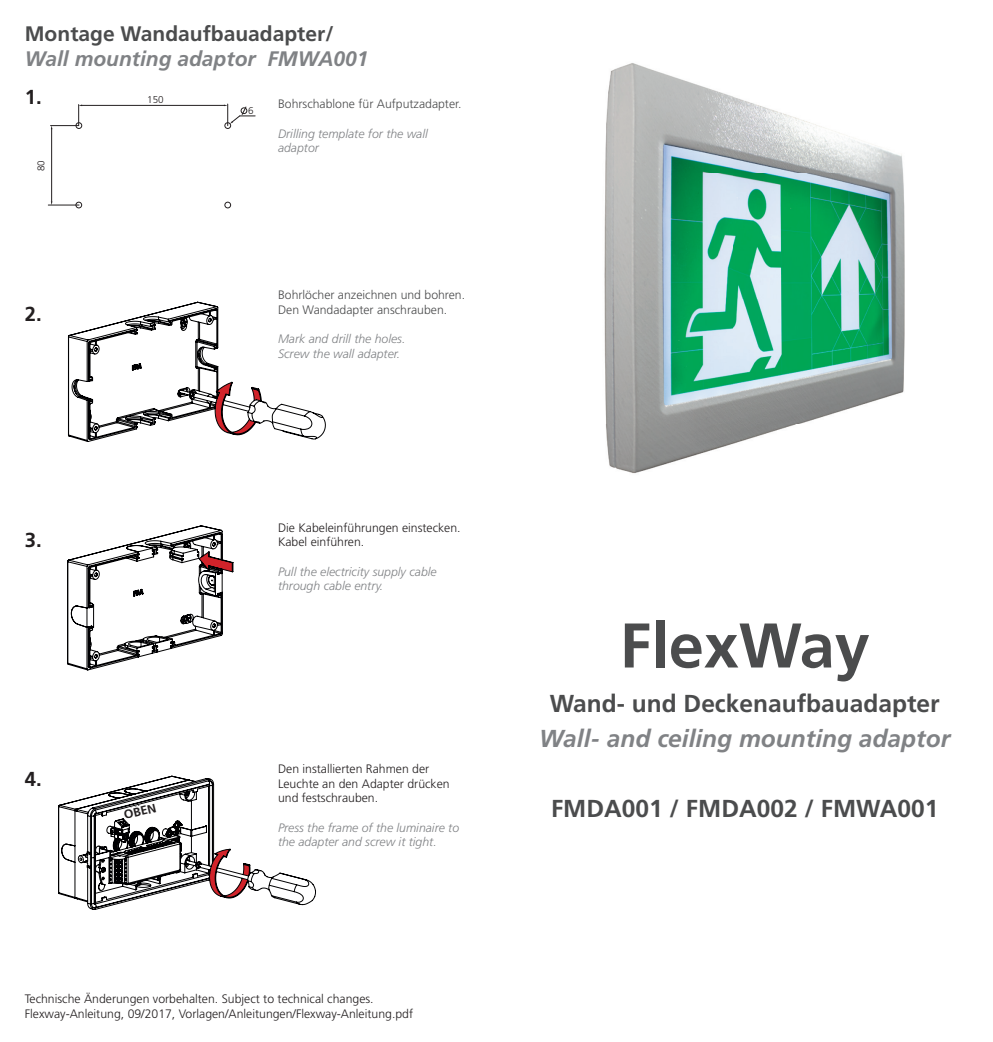
<style>
.page{position:relative;width:993px;height:1042px;background:#fff}
.page>*{position:absolute;margin:0;border:0;box-sizing:border-box;transform-origin:0 0}
.t1{font:700 63px "Frutiger LT Std";color:#4b4c4d}
.t2{font:700 24.5px "Frutiger LT Std";color:#4b4c4d}
.t3{font:italic 700 24.5px "Frutiger LT Std";color:#808285}
.t4{font:italic 700 21px "Frutiger LT Std";color:#808285}
.t5{font:700 21px "Frutiger LT Std";color:#4b4c4d}
.t6{font:700 20.3px "Frutiger LT Std";color:#231f20}
.t7{font:300 12.25px/14.7px "Frutiger LT Std";color:#231f20}
.t8{font:italic 300 12.25px/14.7px "Frutiger LT Std";color:#808285}
.t9{font:300 12.25px/14.7px "Frutiger LT Std";color:#4b4c4d}
.t10{font:700 12.25px "Frutiger LT Std";color:#231f20}
.t11{font:300 9.8px "Frutiger LT Std";color:#231f20}
</style>
<div class="page">
<img style="left:604px;top:63px;width:301px;height:411px">
<svg style="left:67px;top:301px;width:259px;height:141px"></svg>
<svg style="left:67px;top:525px;width:167px;height:146px"></svg>
<hr style="left:48px;top:205px;width:31px;height:1px;background:#231f20">
<svg style="left:76px;top:202px;width:6px;height:6px"></svg>
<hr style="left:51px;top:128px;width:1px;height:74px;background:#231f20">
<hr style="left:81px;top:105px;width:143px;height:1px;background:#231f20">
<svg style="left:50px;top:105px;width:32px;height:24px"></svg>
<svg style="left:225px;top:202px;width:6px;height:6px"></svg>
<svg style="left:224px;top:104px;width:31px;height:25px"></svg>
<svg style="left:58px;top:776px;width:257px;height:134px"></svg>
<h3 class="t5" style="left:25px;top:21px;width:310px">Montage Wandaufbauadapter/</h3>
<h3 class="t4" style="left:25px;top:46px;width:345px">Wall mounting adaptor FMWA001</h3>
<h3 class="t6" style="left:25px;top:85px;width:18px">1.</h3>
<p class="t11" style="left:36px;top:171px;width:12px;rotate:-90deg">80</p>
<h3 class="t6" style="left:25px;top:302px;width:18px">2.</h3>
<h3 class="t6" style="left:25px;top:528px;width:18px">3.</h3>
<p class="t11" style="left:147px;top:94px;width:18px">150</p>
<h3 class="t6" style="left:25px;top:767px;width:18px">4.</h3>
<p class="t10" style="left:122px;top:808px;width:34px;rotate:-14deg">OBEN</p>
<p class="t11" style="left:248px;top:105px;width:7px">6</p>
<p class="t9" style="left:278px;top:97px;width:185px">Bohrschablone für Aufputzadapter.</p>
<p class="t8" style="left:278px;top:126px;width:151px">Drilling template for the wall adaptor</p>
<p class="t9" style="left:278px;top:287px;width:188px">Bohrlöcher anzeichnen und bohren.<br>Den Wandadapter anschrauben.</p>
<p class="t8" style="left:278px;top:332px;width:129px">Mark and drill the holes.<br>Screw the wall adapter.</p>
<p class="t7" style="left:278px;top:520px;width:184px">Die Kabeleinführungen einstecken.<br>Kabel einführen.</p>
<p class="t8" style="left:278px;top:564px;width:160px">Pull the electricity supply cable through cable entry.</p>
<p class="t7" style="left:278px;top:761px;width:173px">Den installierten Rahmen der<br>Leuchte an den Adapter drücken und festschrauben.</p>
<p class="t8" style="left:278px;top:820px;width:183px">Press the frame of the luminaire to the adapter and screw it tight.</p>
<p class="t7" style="left:25px;top:992px;width:390px">Technische Änderungen vorbehalten. Subject to technical changes.<br>Flexway-Anleitung, 09/2017, Vorlagen/Anleitungen/Flexway-Anleitung.pdf</p>
<h1 class="t1" style="left:619px;top:608px;width:251px">FlexWay</h1>
<h2 class="t2" style="left:549px;top:689px;width:391px">Wand- und Deckenaufbauadapter</h2>
<h2 class="t3" style="left:539px;top:724px;width:412px">Wall- and ceiling mounting adaptor</h2>
<h2 class="t2" style="left:551px;top:794px;width:389px">FMDA001 / FMDA002 / FMWA001</h2>
</div>
